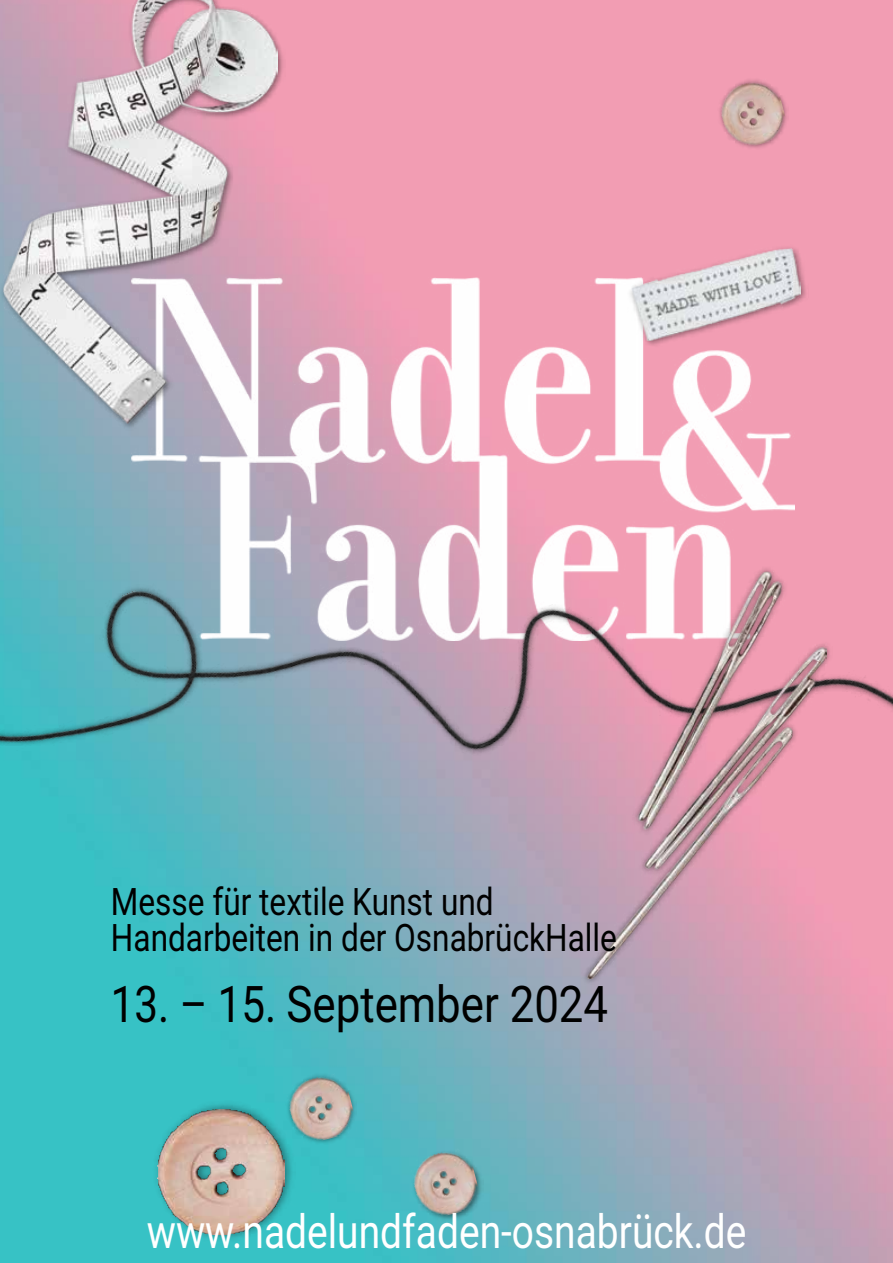
<style>
.page{position:relative;width:893px;height:1263px;background:#fff}
.page>*{position:absolute;margin:0;border:0;box-sizing:border-box;transform-origin:0 0}
.t1{font:50.55px "Roboto";color:#000;scale:.83 1}
.t2{font:46.8px "Roboto";color:#fff;scale:.83 1}
.t3{font:37.95px/35.8px "Roboto";color:#000;scale:.83 1}
</style>
<div class="page">
<img style="left:0;top:0;width:893px;height:1263px">
<img style="left:286px;top:277px;width:342px;height:41px">
<img style="left:152px;top:1107px;width:144px;height:135px">
<img style="left:157px;top:1108px;width:127px;height:126px">
<img style="left:408px;top:1146px;width:75px;height:75px">
<img style="left:0;top:0;width:286px;height:318px">
<img style="left:4px;top:0;width:274px;height:318px">
<img style="left:284px;top:1107px;width:75px;height:39px">
<img style="left:715px;top:76px;width:75px;height:76px">
<img style="left:0;top:318px;width:893px;height:789px">
<img style="left:582px;top:565px;width:250px;height:420px">
<img style="left:587px;top:571px;width:239px;height:408px">
<img style="left:628px;top:244px;width:180px;height:104px">
<img style="left:631px;top:249px;width:170px;height:91px">
<p class="t3" style="left:111px;top:882px;width:611px">Messe für textile Kunst und<br>Handarbeiten in der OsnabrückHalle</p>
<h1 class="t1" style="left:111px;top:969px;width:600px">13. – 15. September 2024</h1>
<p class="t2" style="left:147px;top:1198px;width:724px">www.nadelundfaden-osnabrück.de</p>
</div>
